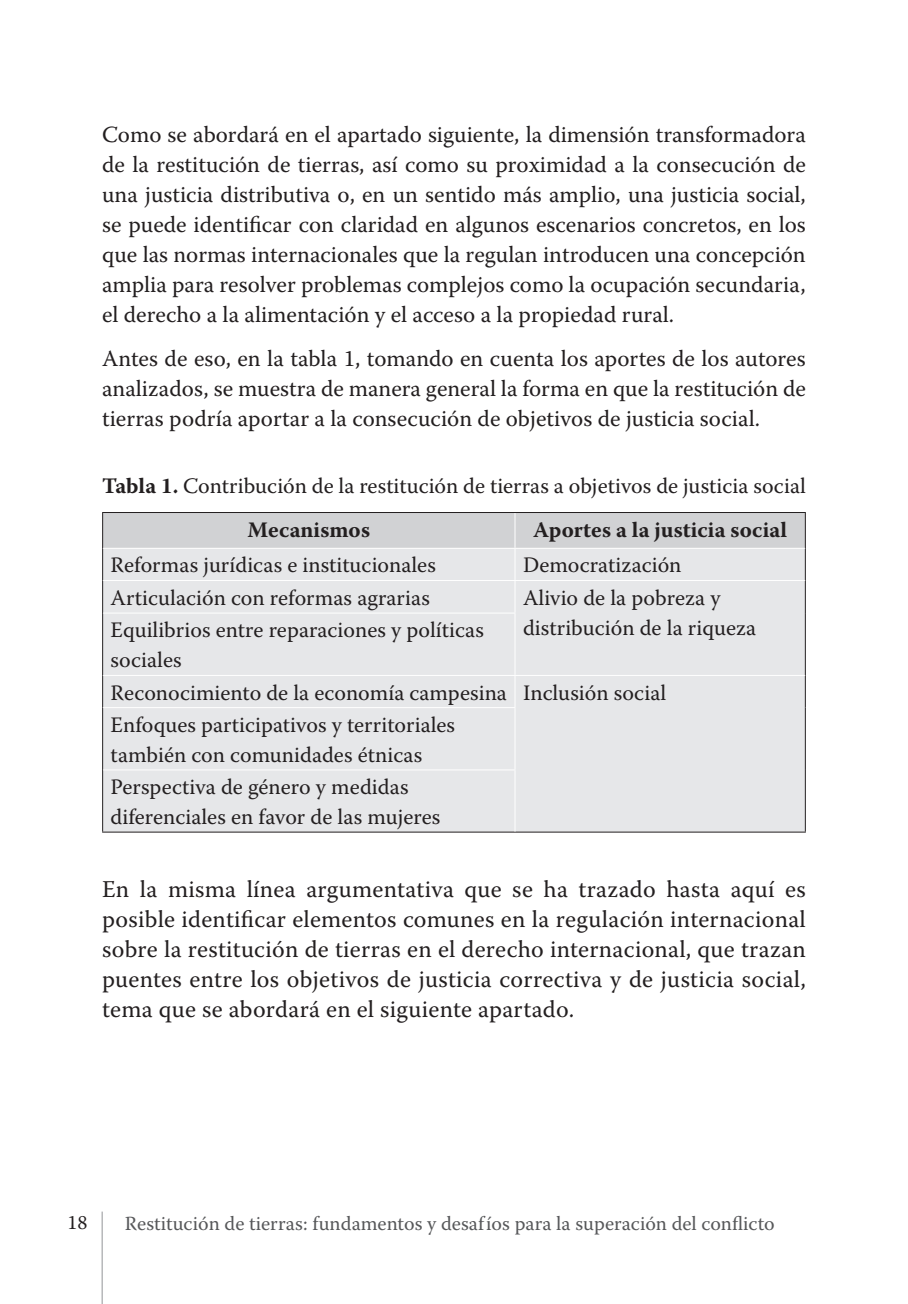
<style>
.page{position:relative;width:908px;height:1304px;background:#fff}
.page>*{position:absolute;margin:0;border:0;box-sizing:border-box;transform-origin:0 0}
.t1{font:24px/30px "Warnock Pro";letter-spacing:.01em;color:#231f20;text-align:justify}
.t2{font:23px/30px "Warnock Pro";color:#231f20;text-align:justify}
.t3{font:22px/32.2px "Warnock Pro";color:#231f20}
.t4{font:700 22px "Warnock Pro";letter-spacing:.005em;color:#231f20}
.t5{font:20px "Warnock Pro";color:#57585a}
.t6{font:20px "Warnock Pro";color:#231f20}
.s1{font-weight:700}
</style>
<div class="page">
<hr style="left:102px;top:1212px;width:1px;height:92px;background:#939598">
<div style="left:103px;top:513px;width:701px;height:35px;background:#d1d2d4"></div>
<div style="left:103px;top:549px;width:701px;height:283px;background:#e6e7e9"></div>
<hr style="left:102px;top:512px;width:412px;height:1px;background:#231f20">
<hr style="left:102px;top:513px;width:1px;height:35px;background:#231f20">
<hr style="left:514px;top:512px;width:291px;height:1px;background:#231f20">
<hr style="left:804px;top:513px;width:1px;height:35px;background:#231f20">
<hr style="left:102px;top:548px;width:1px;height:32px;background:#231f20">
<hr style="left:804px;top:548px;width:1px;height:32px;background:#231f20">
<hr style="left:102px;top:580px;width:1px;height:33px;background:#231f20">
<hr style="left:804px;top:580px;width:1px;height:33px;background:#231f20">
<hr style="left:804px;top:613px;width:1px;height:62px;background:#231f20">
<hr style="left:102px;top:613px;width:1px;height:62px;background:#231f20">
<hr style="left:102px;top:675px;width:1px;height:33px;background:#231f20">
<hr style="left:804px;top:675px;width:1px;height:33px;background:#231f20">
<hr style="left:804px;top:708px;width:1px;height:62px;background:#231f20">
<hr style="left:804px;top:770px;width:1px;height:62px;background:#231f20">
<hr style="left:514px;top:832px;width:291px;height:1px;background:#231f20">
<hr style="left:102px;top:708px;width:1px;height:62px;background:#231f20">
<hr style="left:102px;top:770px;width:1px;height:62px;background:#231f20">
<hr style="left:102px;top:832px;width:412px;height:1px;background:#231f20">
<hr style="left:514px;top:513px;width:1px;height:35px;background:#fff">
<hr style="left:514px;top:549px;width:1px;height:31px;background:#fff">
<hr style="left:103px;top:580px;width:411px;height:1px;background:#fff">
<hr style="left:514px;top:580px;width:290px;height:1px;background:#fff">
<hr style="left:514px;top:581px;width:1px;height:32px;background:#fff">
<hr style="left:103px;top:613px;width:412px;height:1px;background:#fff">
<hr style="left:514px;top:614px;width:1px;height:61px;background:#fff">
<hr style="left:103px;top:675px;width:411px;height:1px;background:#fff">
<hr style="left:514px;top:675px;width:290px;height:1px;background:#fff">
<hr style="left:514px;top:676px;width:1px;height:31px;background:#fff">
<hr style="left:103px;top:707px;width:412px;height:1px;background:#fff">
<hr style="left:514px;top:708px;width:1px;height:61px;background:#fff">
<hr style="left:103px;top:769px;width:412px;height:1px;background:#fff">
<hr style="left:514px;top:770px;width:1px;height:62px;background:#fff">
<p class="t2" style="left:102px;top:119px;width:705px">Como se abordará en el apartado siguiente, la dimensión transformadora de la restitución de tierras, así como su proximidad a la consecución de una justicia distributiva o, en un sentido más amplio, una justicia social, se puede identificar con claridad en algunos escenarios concretos, en los que las normas internacionales que la regulan introducen una concepción amplia para resolver problemas complejos como la ocupación secundaria, el derecho a la alimentación y el acceso a la propiedad rural.</p>
<p class="t2" style="left:102px;top:343px;width:705px">Antes de eso, en la tabla 1, tomando en cuenta los aportes de los autores analizados, se muestra de manera general la forma en que la restitución de tierras podría aportar a la consecución de objetivos de justicia social.</p>
<p class="t3" style="left:247px;top:463px;width:559px;line-height:44px;text-indent:-145px"><span class="s1">Tabla 1.</span> Contribución de la restitución de tierras a objetivos de justicia social<br><span class="s1">Mecanismos</span></p>
<p class="t4" style="left:533px;top:516px;width:255px">Aportes a la justicia social</p>
<p class="t3" style="left:111px;top:549px;width:326px">Reformas jurídicas e institucionales</p>
<p class="t3" style="left:522px;top:549px;width:160px">Democratización</p>
<p class="t3" style="left:111px;top:581px;width:321px">Articulación con reformas agrarias</p>
<p class="t3" style="left:522px;top:581px;width:199px">Alivio de la pobreza y</p>
<p class="t3" style="left:111px;top:614px;width:375px">Equilibrios entre reparaciones y políticas</p>
<p class="t3" style="left:522px;top:611px;width:234px">distribución de la riqueza</p>
<p class="t3" style="left:111px;top:644px;width:556px">sociales<br>Reconocimiento de la economía campesina Inclusión social<br>Enfoques participativos y territoriales</p>
<p class="t3" style="left:111px;top:738px;width:313px">también con comunidades étnicas<br>Perspectiva de género y medidas</p>
<p class="t3" style="left:111px;top:800px;width:331px">diferenciales en favor de las mujeres</p>
<p class="t1" style="left:102px;top:874px;width:705px">En la misma línea argumentativa que se ha trazado hasta aquí es posible identificar elementos comunes en la regulación internacional sobre la restitución de tierras en el derecho internacional, que trazan puentes entre los objetivos de justicia correctiva y de justicia social, tema que se abordará en el siguiente apartado.</p>
<p class="t6" style="left:68px;top:1210px;width:22px">18</p>
<p class="t5" style="left:125px;top:1211px;width:651px">Restitución de tierras: fundamentos y desafíos para la superación del conflicto</p>
</div>
